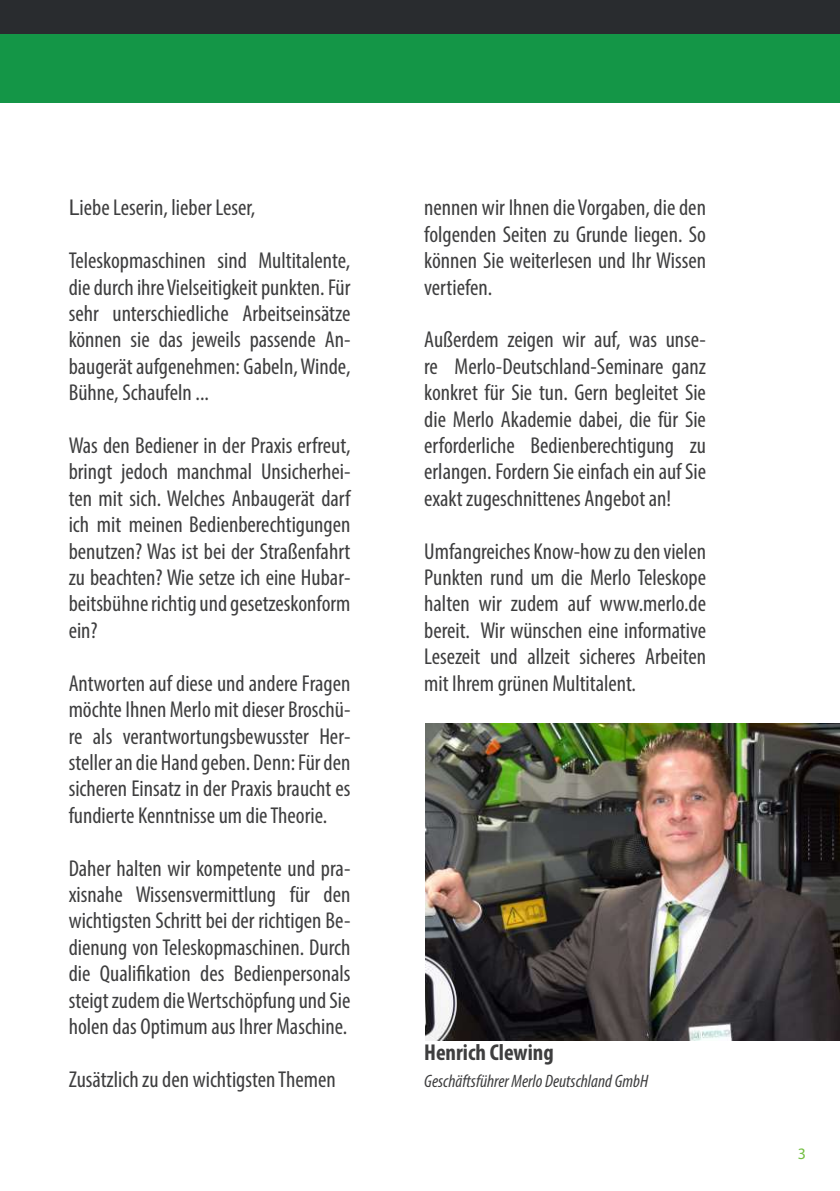
<style>
.page{position:relative;width:840px;height:1191px;background:#fff}
.page>*{position:absolute;margin:0;border:0;box-sizing:border-box;transform-origin:0 0}
.t1{font:condensed 23px/26.4px "Myriad Pro";color:#3e3e3f;text-align:justify}
.t2{font:700 condensed 23px "Myriad Pro";color:#3e3e3f}
.t3{font:italic condensed 18px "Myriad Pro";color:#3e3e3f}
.t4{font:16px "Myriad Pro";color:#74bf43}
.s1{font-stretch:normal}
</style>
<div class="page">
<img style="left:425px;top:723px;width:414px;height:317px">
<div style="left:0;top:0;width:839px;height:57px;background:#292c2f"></div>
<div style="left:0;top:34px;width:839px;height:68px;background:#149647"></div>
<p class="t1" style="left:69px;top:194px;width:188px"><span class="s1">L</span>iebe Leserin, lieber Leser,</p>
<p class="t1" style="left:69px;top:247px;width:283px">Teleskopmaschinen sind Multitalente, die durch ihre Vielseitigkeit punkten. Für sehr unterschiedliche Arbeitseinsätze können sie das jeweils passende An&shy;baugerät aufgenehmen: Gabeln, Winde, Bühne, Schaufeln ...</p>
<p class="t1" style="left:69px;top:432px;width:283px">Was den Bediener in der Praxis erfreut, bringt jedoch manchmal Unsicherhei&shy;ten mit sich. Welches Anbaugerät darf ich mit meinen Bedienberechtigungen benutzen? Was ist bei der Straßenfahrt zu beachten? Wie setze ich eine Hubar&shy;beitsbühne richtig und gesetzeskonform ein?</p>
<p class="t1" style="left:69px;top:669px;width:283px">Antworten auf diese und andere Fragen möchte Ihnen Merlo mit dieser Broschü&shy;re als verantwortungsbewusster Her&shy;steller an die Hand geben. Denn: Für den sicheren Einsatz in der Praxis braucht es fundierte Kenntnisse um die Theorie.</p>
<p class="t1" style="left:69px;top:854px;width:283px">Daher halten wir kompetente und pra&shy;xisnahe Wissensvermittlung für den wichtigsten Schritt bei der richtigen Be&shy;dienung von Teleskopmaschinen. Durch die Qualifikation des Bedienpersonals steigt zudem die Wertschöpfung und Sie holen das Optimum aus Ihrer Maschine.</p>
<p class="t1" style="left:69px;top:1065px;width:268px">Zusätzlich zu den wichtigsten Themen</p>
<p class="t1" style="left:424px;top:194px;width:283px">nennen wir Ihnen die Vorgaben, die den folgenden Seiten zu Grunde liegen. So können Sie weiterlesen und Ihr Wissen vertiefen.</p>
<p class="t1" style="left:424px;top:326px;width:283px">Außerdem zeigen wir auf, was unse&shy;re Merlo-Deutschland-Seminare ganz konkret für Sie tun. Gern begleitet Sie die Merlo Akademie dabei, die für Sie erforderliche Bedienberechtigung zu erlangen. Fordern Sie einfach ein auf Sie exakt zugeschnittenes Angebot an!</p>
<p class="t1" style="left:424px;top:537px;width:283px">Umfangreiches Know-how zu den vielen Punkten rund um die Merlo Teleskope halten wir zudem auf www.merlo.de bereit. Wir wünschen eine informative Lesezeit und allzeit sicheres Arbeiten mit Ihrem grünen Multitalent.</p>
<p class="t2" style="left:424px;top:1038px;width:131px">Henrich Clewing</p>
<p class="t3" style="left:424px;top:1070px;width:225px">Geschäftsführer Merlo Deutschland GmbH</p>
<p class="t4" style="left:797px;top:1143px;width:10px">3</p>
</div>
